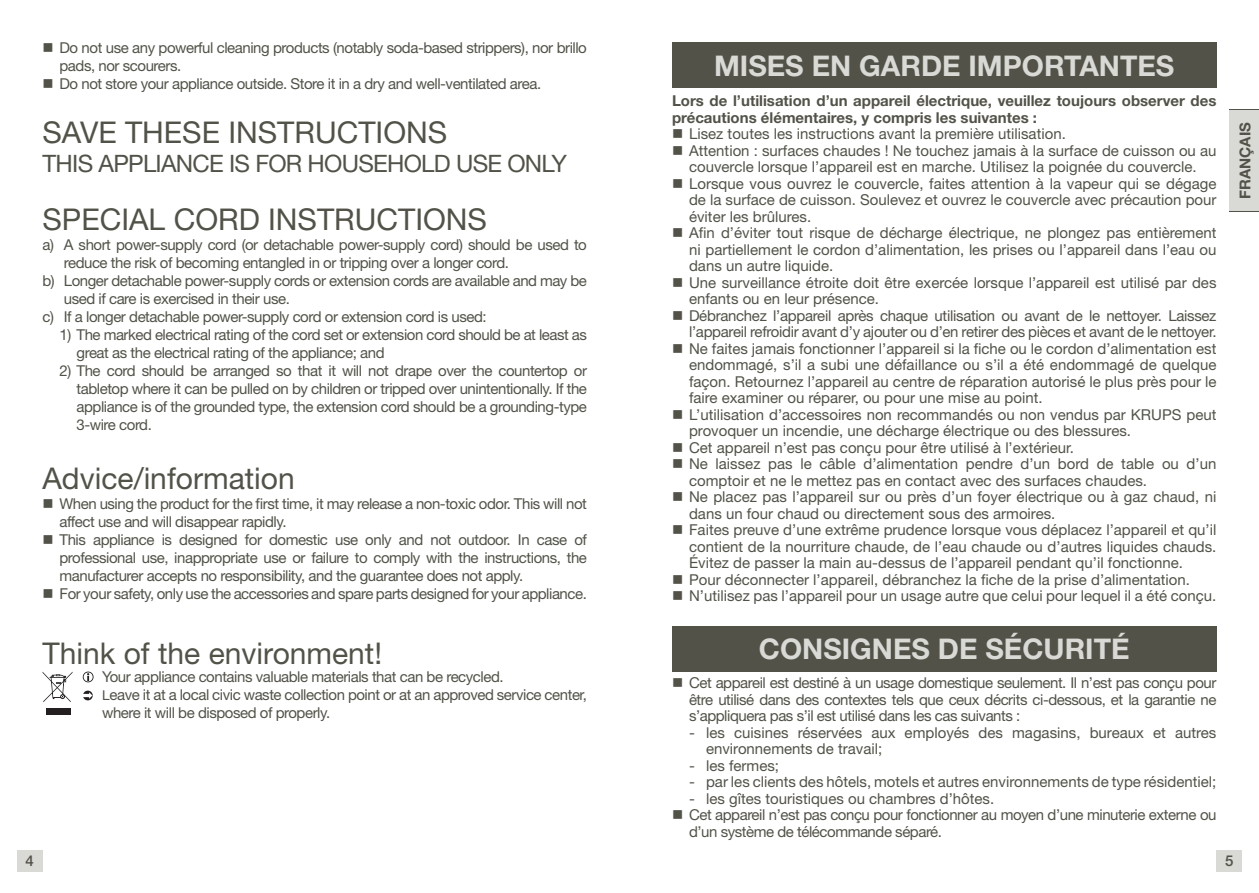
<style>
.page{position:relative;width:1259px;height:893px;background:#fff}
.page>*{position:absolute;margin:0;border:0;box-sizing:border-box;transform-origin:0 0}
.t1{font:30px "Helvetica Neue LT Std";color:#535249}
.t2{font:700 28.5px "Helvetica Neue LT Std";color:#d9d9d5}
.t3{font:24px "Helvetica Neue LT Std";letter-spacing:-.03em;color:#535249}
.t4{font:15px/16.5px "Helvetica Neue LT Std";color:#535249;text-align:justify}
.t5{font:15px/18px "Helvetica Neue LT Std";letter-spacing:-.03em;color:#535249}
.t6{font:700 15px/16.5px "Helvetica Neue LT Std";color:#535249}
.t7{font:500 15px "Helvetica Neue LT Std";color:#535249}
.s1{font-size:13.5px}
</style>
<div class="page">
<div style="left:1216px;top:850px;width:26px;height:22px;background:#d9d9d5"></div>
<div style="left:17px;top:850px;width:26px;height:22px;background:#d9d9d5"></div>
<div style="left:1229px;top:110px;width:30px;height:102px;background:#d9d9d5"></div>
<hr style="left:1229px;top:211px;width:30px;height:1px;background:#535249">
<hr style="left:1229px;top:110px;width:30px;height:1px;background:#535249">
<div style="left:46px;top:708px;width:25px;height:6px;background:#231f20"></div>
<svg style="left:43px;top:672px;width:30px;height:30px"></svg>
<svg style="left:83px;top:672px;width:11px;height:10px"></svg>
<svg style="left:83px;top:691px;width:10px;height:9px"></svg>
<div style="left:672px;top:626px;width:544px;height:46px;background:#535249"></div>
<div style="left:672px;top:43px;width:544px;height:45px;background:#535249"></div>
<p class="t5" style="left:60px;top:39px;width:529px">Do not use any powerful cleaning products (notably soda-based strippers), nor brillo pads, nor scourers.<br>Do not store your appliance outside. Store it in a dry and well-ventilated area.</p>
<h1 class="t1" style="left:43px;top:114px;width:406px">SAVE THESE INSTRUCTIONS</h1>
<h3 class="t3" style="left:43px;top:149px;width:526px">THIS APPLIANCE IS FOR HOUSEHOLD USE ONLY</h3>
<h1 class="t1" style="left:43px;top:201px;width:446px">SPECIAL CORD INSTRUCTIONS</h1>
<p class="t5" style="left:43px;top:236px;width:546px">a) A short power-supply cord (or detachable power-supply cord) should be used to</p>
<p class="t5" style="left:64px;top:254px;width:447px">reduce the risk of becoming entangled in or tripping over a longer cord.</p>
<p class="t5" style="left:43px;top:272px;width:546px">b) Longer detachable power-supply cords or extension cords are available and may be</p>
<p class="t5" style="left:64px;top:290px;width:227px">used if care is exercised in their use.</p>
<p class="t5" style="left:43px;top:308px;width:446px">c) If a longer detachable power-supply cord or extension cord is used:</p>
<p class="t5" style="left:77px;top:326px;width:512px;text-indent:-17px">1) The marked electrical rating of the cord set or extension cord should be at least as great as the electrical rating of the appliance; and</p>
<p class="t4" style="left:77px;top:362px;width:512px;line-height:18px;text-indent:-17px">2) The cord should be arranged so that it will not drape over the countertop or tabletop where it can be pulled on by children or tripped over unintentionally. If the appliance is of the grounded type, the extension cord should be a grounding-type 3-wire cord.</p>
<h1 class="t1" style="left:43px;top:459px;width:254px">Advice/information</h1>
<p class="t5" style="left:60px;top:494px;width:529px">When using the product for the first time, it may release a non-toxic odor. This will not affect use and will disappear rapidly.<br>This appliance is designed for domestic use only and not outdoor. In case of professional use, inappropriate use or failure to comply with the instructions, the manufacturer accepts no responsibility, and the guarantee does not apply.<br>For your safety, only use the accessories and spare parts designed for your appliance.</p>
<h1 class="t1" style="left:43px;top:634px;width:341px">Think of the environment!</h1>
<p class="t5" style="left:102px;top:668px;width:486px">Your appliance contains valuable materials that can be recycled.<br><span class="s1">L</span>eave it at a local civic waste collection point or at an approved service center, where it will be disposed of properly.</p>
<h2 class="t2" style="left:714px;top:48px;width:462px">MISES EN GARDE IMPORTANTES</h2>
<p class="t6" style="left:672px;top:92px;width:546px">Lors de l’utilisation d’un appareil électrique, veuillez toujours observer des précautions élémentaires, y compris les suivantes :</p>
<p class="t4" style="left:689px;top:125px;width:529px;text-align:left">Lisez toutes les instructions avant la première utilisation.<br>Attention : surfaces chaudes ! Ne touchez jamais à la surface de cuisson ou au couvercle lorsque l’appareil est en marche. Utilisez la poignée du couvercle.<br>Lorsque vous ouvrez le couvercle, faites attention à la vapeur qui se dégage de la surface de cuisson. Soulevez et ouvrez le couvercle avec précaution pour éviter les brûlures.<br>Afin d’éviter tout risque de décharge électrique, ne plongez pas entièrement ni partiellement le cordon d’alimentation, les prises ou l’appareil dans l’eau ou dans un autre liquide.<br>Une surveillance étroite doit être exercée lorsque l’appareil est utilisé par des enfants ou en leur présence.<br>Débranchez l’appareil après chaque utilisation ou avant de le nettoyer. Laissez l’appareil refroidir avant d’y ajouter ou d’en retirer des pièces et avant de le nettoyer.<br>Ne faites jamais fonctionner l’appareil si la fiche ou le cordon d’alimentation est endommagé, s’il a subi une défaillance ou s’il a été endommagé de quelque façon. Retournez l’appareil au centre de réparation autorisé le plus près pour le faire examiner ou réparer, ou pour une mise au point.<br>L’utilisation d’accessoires non recommandés ou non vendus par KRUPS peut provoquer un incendie, une décharge électrique ou des blessures.<br>Cet appareil n’est pas conçu pour être utilisé à l’extérieur.<br>Ne laissez pas le câble d’alimentation pendre d’un bord de table ou d’un comptoir et ne le mettez pas en contact avec des surfaces chaudes.<br>Ne placez pas l’appareil sur ou près d’un foyer électrique ou à gaz chaud, ni dans un four chaud ou directement sous des armoires.<br>Faites preuve d’une extrême prudence lorsque vous déplacez l’appareil et qu’il contient de la nourriture chaude, de l’eau chaude ou d’autres liquides chauds.<br>Évitez de passer la main au-dessus de l’appareil pendant qu’il fonctionne.<br>Pour déconnecter l’appareil, débranchez la fiche de la prise d’alimentation.<br>N’utilisez pas l’appareil pour un usage autre que celui pour lequel il a été conçu.</p>
<h2 class="t2" style="left:759px;top:631px;width:372px">CONSIGNES DE SÉCURITÉ</h2>
<p class="t4" style="left:689px;top:674px;width:529px">Cet appareil est destiné à un usage domestique seulement. Il n’est pas conçu pour être utilisé dans des contextes tels que ceux décrits ci-dessous, et la garantie ne s’appliquera pas s’il est utilisé dans les cas suivants :</p>
<p class="t4" style="left:706px;top:724px;width:512px;text-indent:-17px">- les cuisines réservées aux employés des magasins, bureaux et autres environnements de travail;</p>
<p class="t4" style="left:689px;top:757px;width:92px">- les fermes;</p>
<p class="t4" style="left:689px;top:773px;width:529px">- par les clients des hôtels, motels et autres environnements de type résidentiel;</p>
<p class="t5" style="left:689px;top:790px;width:529px;line-height:16.5px">- les gîtes touristiques ou chambres d’hôtes.<br>Cet appareil n’est pas conçu pour fonctionner au moyen d’une minuterie externe ou d’un système de télécommande séparé.</p>
<p class="t6" style="left:1236px;top:199px;width:78px;rotate:-90deg">FRANÇAIS</p>
<p class="t7" style="left:26px;top:852px;width:10px">4</p>
<p class="t7" style="left:1225px;top:852px;width:10px">5</p>
</div>
